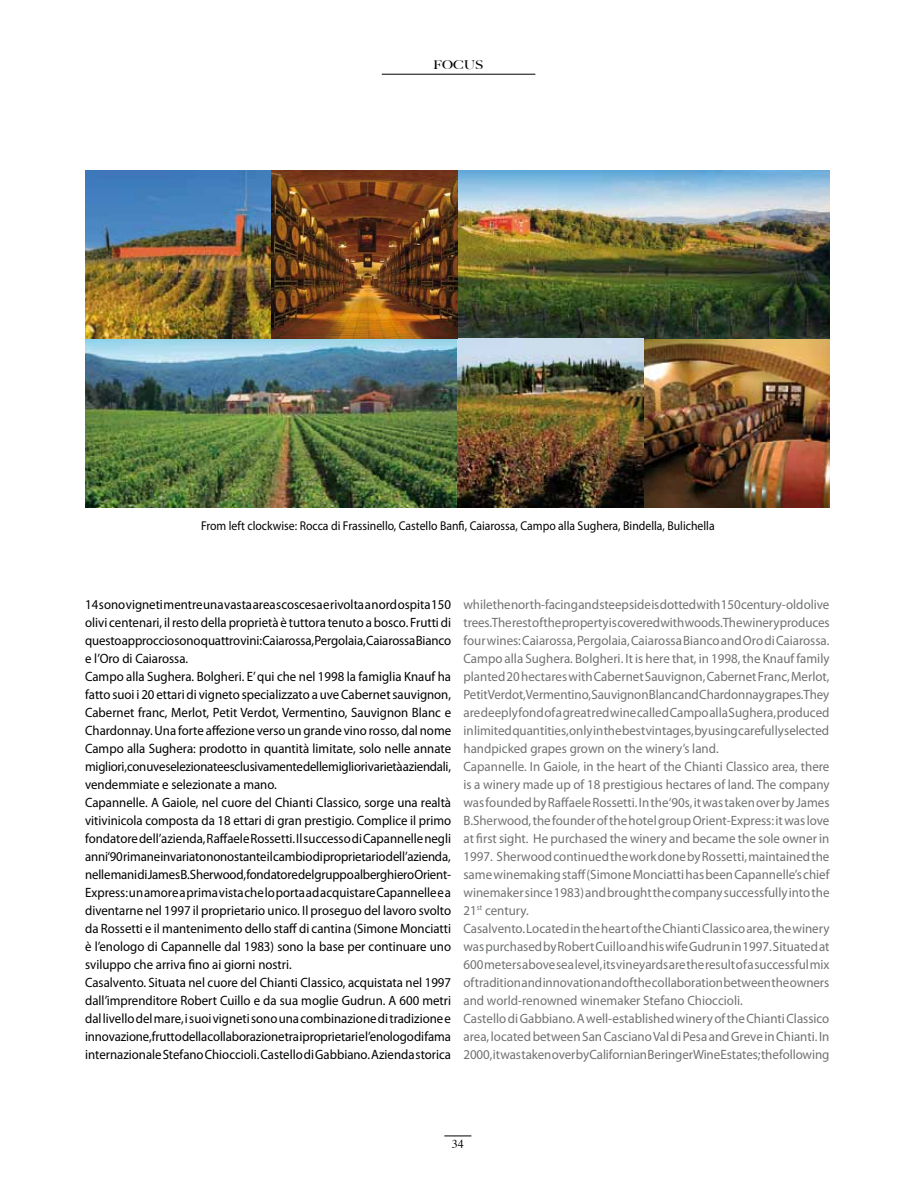
<style>
.page{position:relative;width:915px;height:1191px;background:#fff}
.page>*{position:absolute;margin:0;border:0;box-sizing:border-box;transform-origin:0 0}
.t1{font:13.5px/18px "Myriad Pro";color:#000;scale:.95 1}
.t2{font:13.5px/18px "Myriad Pro";color:#707172;scale:.96 1}
.t3{font:12.75px "Myriad Pro";color:#000;scale:.92 1}
.t4{font:500 12px "Big Caslon";color:#000;scale:1.13 1}
.t5{font:12px "Times";color:#000}
</style>
<div class="page">
<hr style="left:381px;top:74px;width:154px;height:1px;background:#000">
<svg style="left:444px;top:1135px;width:27px;height:1px"></svg>
<img style="left:85px;top:170px;width:744px;height:337px">
<p class="t4" style="left:433px;top:57px;width:46px">FOCUS</p>
<p class="t3" style="left:201px;top:518px;width:559px">From left clockwise: Rocca di Frassinello, Castello Banfi, Caiarossa, Campo alla Sughera, Bindella, Bulichella</p>
<p class="t1" style="left:85px;top:595px;width:386px">14 sono vigneti mentre una vasta area scoscesa e rivolta a nord ospita 150 olivi centenari, il resto della proprietà è tuttora tenuto a bosco. Frutti di questo approccio sono quattro vini: Caiarossa, Pergolaia, Caiarossa Bianco e l’Oro di Caiarossa.<br>Campo alla Sughera. Bolgheri. E’ qui che nel 1998 la famiglia Knauf ha fatto suoi i 20 ettari di vigneto specializzato a uve Cabernet sauvignon, Cabernet franc, Merlot, Petit Verdot, Vermentino, Sauvignon Blanc e Chardonnay. Una forte affezione verso un grande vino rosso, dal nome Campo alla Sughera: prodotto in quantità limitate, solo nelle annate migliori, con uve selezionate esclusivamente delle migliori varietà aziendali, vendemmiate e selezionate a mano.<br>Capannelle. A Gaiole, nel cuore del Chianti Classico, sorge una realtà vitivinicola composta da 18 ettari di gran prestigio. Complice il primo fondatore dell’azienda, Raffaele Rossetti. Il successo di Capannelle negli anni ‘90 rimane invariato nonostante il cambio di proprietario dell’azienda, nelle mani di James B. Sherwood, fondatore del gruppo alberghiero Orient-Express: un amore a prima vista che lo porta ad acquistare Capannelle e a diventarne nel 1997 il proprietario unico. Il proseguo del lavoro svolto da Rossetti e il mantenimento dello staff di cantina (Simone Monciatti è l’enologo di Capannelle dal 1983) sono la base per continuare uno sviluppo che arriva fino ai giorni nostri.<br>Casalvento. Situata nel cuore del Chianti Classico, acquistata nel 1997 dall’imprenditore Robert Cuillo e da sua moglie Gudrun. A 600 metri dal livello del mare, i suoi vigneti sono una combinazione di tradizione e innovazione, frutto della collaborazione tra i proprietari e l’enologo di fama internazionale Stefano Chioccioli. Castello di Gabbiano. Azienda storica</p>
<p class="t2" style="left:463px;top:595px;width:383px">while the north-facing and steep side is dotted with 150 century-old olive trees. The rest of the property is covered with woods. The winery produces four wines: Caiarossa, Pergolaia, Caiarossa Bianco and Oro di Caiarossa.<br>Campo alla Sughera. Bolgheri. It is here that, in 1998, the Knauf family planted 20 hectares with Cabernet Sauvignon, Cabernet Franc, Merlot, Petit Verdot, Vermentino, Sauvignon Blanc and Chardonnay grapes. They are deeply fond of a great red wine called Campo alla Sughera, produced in limited quantities, only in the best vintages, by using carefully selected handpicked grapes grown on the winery’s land.<br>Capannelle. In Gaiole, in the heart of the Chianti Classico area, there is a winery made up of 18 prestigious hectares of land. The company was founded by Raffaele Rossetti. In the ‘90s, it was taken over by James B.Sherwood, the founder of the hotel group Orient-Express: it was love at first sight. He purchased the winery and became the sole owner in 1997. Sherwood continued the work done by Rossetti, maintained the same winemaking staff (Simone Monciatti has been Capannelle’s chief winemaker since 1983) and brought the company successfully into the 21<sup>st</sup> century.<br>Casalvento. Located in the heart oftheChianti Classico area, the winery was purchased by Robert Cuillo and his wife Gudrun in 1997. Situated at 600 meters above sea level, its vineyards are the result of a successful mix of tradition and innovation and of the collaboration between the owners and world-renowned winemaker Stefano Chioccioli.<br>Castello di Gabbiano. A well-established winery of the Chianti Classico area, located between San Casciano Val di Pesa and Greve in Chianti. In 2000, it was taken over by Californian Beringer Wine Estates; the following</p>
<p class="t5" style="left:451px;top:1132px;width:13px">34</p>
</div>
